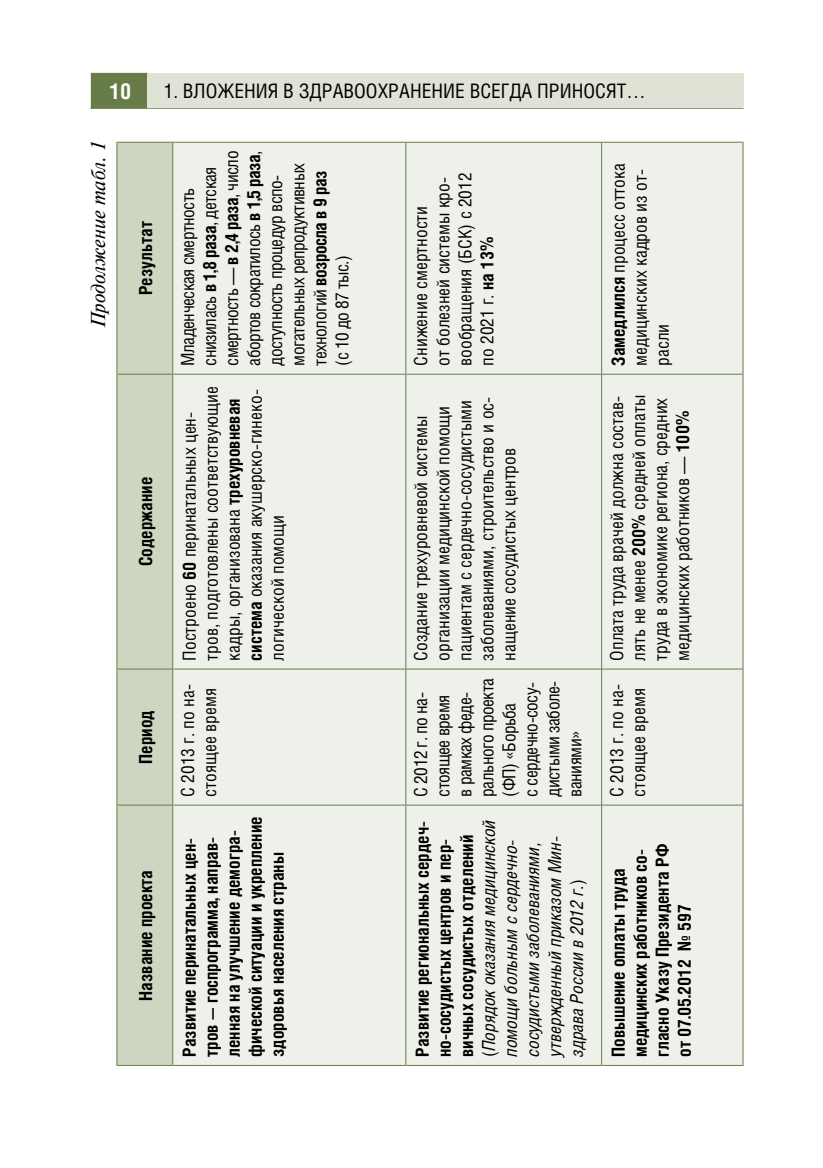
<style>
.page{position:relative;width:823px;height:1168px;background:#fff}
.page>*{position:absolute;margin:0;border:0;box-sizing:border-box;transform-origin:0 0}
.t1{font:700 22px "Helios Cond";color:#fff}
.t2{font:20px "Helios Cond";color:#000}
.окончание_табл{font:italic 20px "Newton";color:#000}
.Table_Left{font:18px/22px "Helios Cond";color:#000}
.Table_Left-2{font:18px/22px "Helios Cond";letter-spacing:-.03em;color:#000}
.Table_Left-3{font:700 18px/22px "Helios Cond";color:#000}
.Table_Left-4{font:italic 18px/22px "Helios Cond";color:#000}
.Table_Center_shapka{font:700 18px "Helios Cond";color:#000}
.s1{font-weight:700}
.s2{font-weight:700;font-style:normal}
.s3{font-style:normal}
</style>
<div class="page">
<div style="left:91px;top:73px;width:56px;height:36px;background:#687c47"></div>
<hr style="left:91px;top:107px;width:652px;height:2px;background:#687c47">
<div style="left:147px;top:73px;width:596px;height:34px;background:#dee3d5"></div>
<div style="left:117px;top:143px;width:55px;height:922px;background:#ced6c2"></div>
<div style="left:173px;top:143px;width:569px;height:922px;background:#eef1ea"></div>
<hr style="left:117px;top:805px;width:55px;height:1px;background:#687c47">
<hr style="left:117px;top:668px;width:55px;height:1px;background:#687c47">
<hr style="left:117px;top:374px;width:55px;height:1px;background:#687c47">
<hr style="left:173px;top:805px;width:232px;height:1px;background:#687c47">
<hr style="left:173px;top:668px;width:232px;height:1px;background:#687c47">
<hr style="left:173px;top:374px;width:232px;height:1px;background:#687c47">
<hr style="left:405px;top:805px;width:1px;height:261px;background:#687c47">
<hr style="left:405px;top:669px;width:1px;height:136px;background:#687c47">
<hr style="left:406px;top:805px;width:194px;height:1px;background:#687c47">
<hr style="left:405px;top:374px;width:1px;height:295px;background:#687c47">
<hr style="left:406px;top:668px;width:194px;height:1px;background:#687c47">
<hr style="left:405px;top:142px;width:1px;height:232px;background:#687c47">
<hr style="left:406px;top:374px;width:194px;height:1px;background:#687c47">
<hr style="left:600px;top:805px;width:1px;height:261px;background:#687c47">
<hr style="left:600px;top:669px;width:1px;height:136px;background:#687c47">
<hr style="left:601px;top:805px;width:141px;height:1px;background:#687c47">
<hr style="left:600px;top:374px;width:1px;height:295px;background:#687c47">
<hr style="left:601px;top:668px;width:141px;height:1px;background:#687c47">
<hr style="left:600px;top:142px;width:1px;height:232px;background:#687c47">
<hr style="left:601px;top:374px;width:141px;height:1px;background:#687c47">
<hr style="left:742px;top:805px;width:1px;height:261px;background:#687c47">
<hr style="left:742px;top:669px;width:1px;height:136px;background:#687c47">
<hr style="left:742px;top:374px;width:1px;height:295px;background:#687c47">
<hr style="left:742px;top:142px;width:1px;height:232px;background:#687c47">
<hr style="left:116px;top:805px;width:1px;height:261px;background:#687c47">
<hr style="left:117px;top:1065px;width:55px;height:1px;background:#687c47">
<hr style="left:116px;top:669px;width:1px;height:136px;background:#687c47">
<hr style="left:116px;top:374px;width:1px;height:295px;background:#687c47">
<hr style="left:116px;top:142px;width:1px;height:232px;background:#687c47">
<hr style="left:117px;top:142px;width:55px;height:1px;background:#687c47">
<hr style="left:172px;top:805px;width:1px;height:261px;background:#687c47">
<hr style="left:173px;top:1065px;width:232px;height:1px;background:#687c47">
<hr style="left:172px;top:669px;width:1px;height:136px;background:#687c47">
<hr style="left:172px;top:374px;width:1px;height:295px;background:#687c47">
<hr style="left:172px;top:142px;width:1px;height:232px;background:#687c47">
<hr style="left:173px;top:142px;width:232px;height:1px;background:#687c47">
<hr style="left:406px;top:1065px;width:194px;height:1px;background:#687c47">
<hr style="left:406px;top:142px;width:194px;height:1px;background:#687c47">
<hr style="left:601px;top:1065px;width:141px;height:1px;background:#687c47">
<hr style="left:601px;top:142px;width:141px;height:1px;background:#687c47">
<p class="t1" style="left:110px;top:78px;width:23px">10</p>
<p class="t2" style="left:164px;top:79px;width:483px">1. Вложения в здравоохранение всегда приносят…</p>
<p class="окончание_табл" style="left:85px;top:328px;width:188px;rotate:-90deg">Продолжение табл. 1</p>
<p class="Table_Center_shapka" style="left:135px;top:295px;width:76px;rotate:-90deg">Результат</p>
<p class="Table_Center_shapka" style="left:135px;top:566px;width:91px;rotate:-90deg">Содержание</p>
<p class="Table_Center_shapka" style="left:135px;top:764px;width:55px;rotate:-90deg">Период</p>
<p class="Table_Center_shapka" style="left:135px;top:1000px;width:132px;rotate:-90deg">Название проекта</p>
<p class="Table_Left-2" style="left:176px;top:366px;width:216px;rotate:-90deg">Младенческая смертность снизилась <span class="s1">в 1,8 раза</span>, детская смертность — <span class="s1">в 2,4 раза</span>, число абортов сократилось <span class="s1">в 1,5 раза</span>, доступность процедур вспо&shy;могательных репродуктивных технологий <span class="s1">возросла в 9 раз<br></span>(с 10 до 87 тыс.)</p>
<p class="Table_Left" style="left:178px;top:660px;width:276px;rotate:-90deg">Построено <span class="s1">60</span> перинатальных цен&shy;тров, подготовлены соответствующие кадры, организована <span class="s1">трехуровневая система</span> оказания акушерско-гинеко&shy;логической помощи</p>
<p class="Table_Left" style="left:176px;top:797px;width:114px;rotate:-90deg">С 2013 г. по на&shy;стоящее время</p>
<p class="Table_Left-3" style="left:178px;top:1057px;width:242px;rotate:-90deg">Развитие перинатальных цен&shy;тров — госпрограмма, направ&shy;ленная на улучшение демогра&shy;фической ситуации и укрепление здоровья населения страны</p>
<p class="Table_Left" style="left:409px;top:366px;width:194px;rotate:-90deg">Снижение смертности<br>от болезней системы кро&shy;вообращения (БСК) с 2012 по 2021 г. <span class="s1">на 13%</span></p>
<p class="Table_Left" style="left:409px;top:660px;width:265px;rotate:-90deg">Создание трехуровневой системы организации медицинской помощи пациентам с сердечно-сосудистыми заболеваниями, строительство и ос&shy;нащение сосудистых центров</p>
<p class="Table_Left-2" style="left:409px;top:797px;width:120px;rotate:-90deg">С 2012 г. по на&shy;стоящее время<br>в рамках феде&shy;рального проекта (ФП) «Борьба<br>с сердечно-сосу&shy;дистыми заболе&shy;ваниями»</p>
<p class="Table_Left-4" style="left:411px;top:1057px;width:239px;rotate:-90deg"><span class="s2">Развитие региональных сердеч&shy;но-сосудистых центров и пер&shy;вичных сосудистых отделений </span><span class="s3">(</span>Порядок оказания медицинской помощи больным с сердечно&shy;сосудистыми заболеваниями, утвержденный приказом Мин&shy;здрава России в 2012 г<span class="s3">.)</span></p>
<p class="Table_Left" style="left:606px;top:366px;width:204px;rotate:-90deg"><span class="s1">Замедлился</span> процесс оттока медицинских кадров из от&shy;расли</p>
<p class="Table_Left" style="left:605px;top:660px;width:267px;rotate:-90deg">Оплата труда врачей должна состав&shy;лять не менее <span class="s1">200%</span> средней оплаты труда в экономике региона, средних медицинских работников — <span class="s1">100%</span></p>
<p class="Table_Left" style="left:605px;top:797px;width:114px;rotate:-90deg">С 2013 г. по на&shy;стоящее время</p>
<p class="Table_Left-3" style="left:606px;top:1057px;width:215px;rotate:-90deg">Повышение оплаты труда медицинских работников со&shy;гласно Указу Президента РФ от 07.05.2012 № 597</p>
</div>
